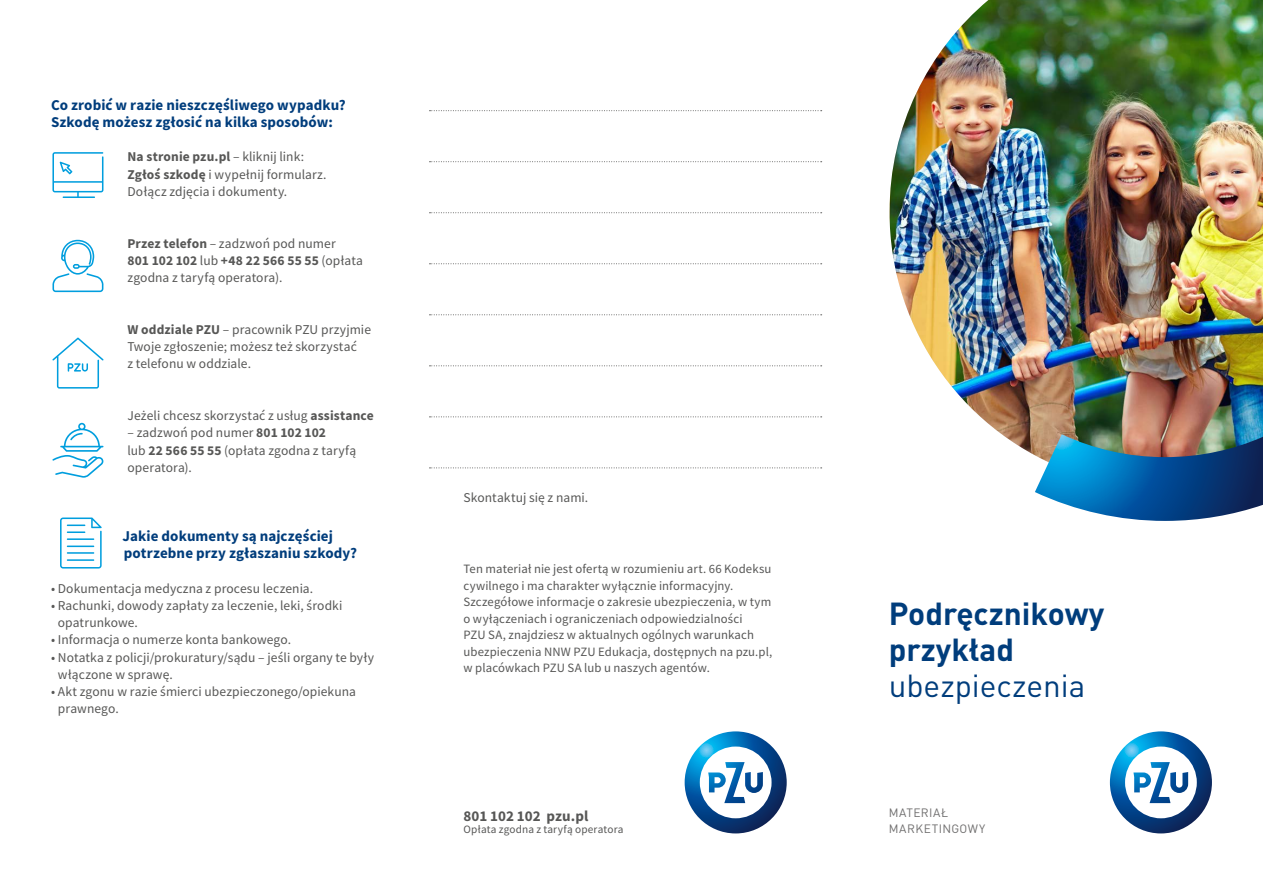
<style>
.page{position:relative;width:1263px;height:893px;background:#fff}
.page>*{position:absolute;margin:0;border:0;box-sizing:border-box;transform-origin:0 0}
.t1{font:700 31.5px/36px "DIN Pro Pl";color:#003d7c}
.t2{font:31.5px "DIN Pro Pl";color:#003d7c}
.t3{font:700 15px/17.2px "Source Sans Pro";letter-spacing:.005em;color:#003d7c}
.t4{font:700 15px "Source Sans Pro";color:#575756}
.t5{font:13.5px/17.2px "Source Sans Pro";letter-spacing:.01em;color:#575756}
.t6{font:12.75px/16.5px "Source Sans Pro";letter-spacing:.01em;color:#575756}
.t7{font:12px/16.5px "DIN Pro Pl";letter-spacing:.04em;color:#706f6f}
.t8{font:11.25px "Source Sans Pro";letter-spacing:.02em;color:#575756}
.s1{font-weight:700}
</style>
<div class="page">
<img style="left:889px;top:0;width:374px;height:456px">
<svg style="left:1035px;top:434px;width:228px;height:87px;background:#3b749d"></svg>
<svg style="left:60px;top:517px;width:42px;height:51px"></svg>
<hr style="left:67px;top:552px;width:27px;height:2px;background:#009ede">
<hr style="left:67px;top:559px;width:27px;height:2px;background:#009ede">
<svg style="left:52px;top:152px;width:51px;height:46px"></svg>
<svg style="left:52px;top:240px;width:51px;height:52px"></svg>
<svg style="left:52px;top:338px;width:52px;height:51px"></svg>
<svg style="left:52px;top:423px;width:51px;height:55px"></svg>
<svg style="left:429px;top:110px;width:393px;height:1px"></svg>
<svg style="left:429px;top:161px;width:393px;height:1px"></svg>
<svg style="left:429px;top:212px;width:393px;height:1px"></svg>
<svg style="left:429px;top:263px;width:393px;height:1px"></svg>
<svg style="left:429px;top:314px;width:393px;height:1px"></svg>
<svg style="left:429px;top:365px;width:393px;height:1px"></svg>
<svg style="left:429px;top:416px;width:393px;height:1px"></svg>
<svg style="left:429px;top:467px;width:393px;height:1px"></svg>
<svg style="left:1110px;top:731px;width:102px;height:102px"></svg>
<svg style="left:685px;top:731px;width:102px;height:102px"></svg>
<p class="t3" style="left:51px;top:96px;width:296px">Co zrobić w razie nieszczęśliwego wypadku?<br>Szkodę możesz zgłosić na kilka sposobów:</p>
<p class="t5" style="left:127px;top:148px;width:200px"><span class="s1">Na stronie pzu.pl</span> – kliknij link:<br><span class="s1">Zgłoś szkodę</span> i wypełnij formularz.<br>Dołącz zdjęcia i dokumenty.</p>
<p class="t5" style="left:127px;top:234px;width:237px"><span class="s1">Przez telefon</span> – zadzwoń pod numer<br><span class="s1">801 102 102</span> lub <span class="s1">+48 22 566 55 55</span> (opłata zgodna z taryfą operatora).</p>
<p class="t5" style="left:127px;top:321px;width:245px"><span class="s1">W oddziale PZU</span> – pracownik PZU przyjmie<br>Twoje zgłoszenie; możesz też skorzystać<br>z telefonu w oddziale.</p>
<p class="t5" style="left:127px;top:407px;width:248px">Jeżeli chcesz skorzystać z usług <span class="s1">assistance</span></p>
<p class="t5" style="left:127px;top:424px;width:230px">– zadzwoń pod numer <span class="s1">801 102 102<br></span>lub <span class="s1">22 566 55 55</span> (opłata zgodna z taryfą operatora).</p>
<p class="t3" style="left:123px;top:527px;width:236px">Jakie dokumenty są najczęściej potrzebne przy zgłaszaniu szkody?</p>
<p class="t5" style="left:51px;top:579px;width:264px">• Dokumentacja medyczna z procesu leczenia.</p>
<p class="t5" style="left:58px;top:597px;width:286px;text-indent:-7px">• Rachunki, dowody zapłaty za leczenie, leki, środki opatrunkowe.</p>
<p class="t5" style="left:51px;top:631px;width:242px">• Informacja o numerze konta bankowego.</p>
<p class="t5" style="left:58px;top:648px;width:318px;text-indent:-7px">• Notatka z policji/prokuratury/sądu – jeśli organy te były włączone w sprawę.</p>
<p class="t5" style="left:58px;top:683px;width:300px;text-indent:-7px">• Akt zgonu w razie śmierci ubezpieczonego/opiekuna prawnego.</p>
<p class="t5" style="left:463px;top:489px;width:126px">Skontaktuj się z nami.</p>
<p class="t6" style="left:463px;top:561px;width:310px">Ten materiał nie jest ofertą w rozumieniu art. 66 Kodeksu cywilnego i ma charakter wyłącznie informacyjny.<br>Szczegółowe informacje o zakresie ubezpieczenia, w tym o wyłączeniach i ograniczeniach odpowiedzialności<br>PZU SA, znajdziesz w aktualnych ogólnych warunkach ubezpieczenia NNW PZU Edukacja, dostępnych na pzu.pl, w placówkach PZU SA lub u naszych agentów.</p>
<p class="t4" style="left:463px;top:806px;width:126px">801 102 102 pzu.pl</p>
<p class="t8" style="left:463px;top:822px;width:161px">Opłata zgodna z taryfą operatora</p>
<h1 class="t1" style="left:889px;top:594px;width:217px">Podręcznikowy przykład</h1>
<h1 class="t2" style="left:889px;top:665px;width:198px">ubezpieczenia</h1>
<p class="t7" style="left:889px;top:804px;width:98px">MATERIAŁ<br>MARKETINGOWY</p>
</div>
